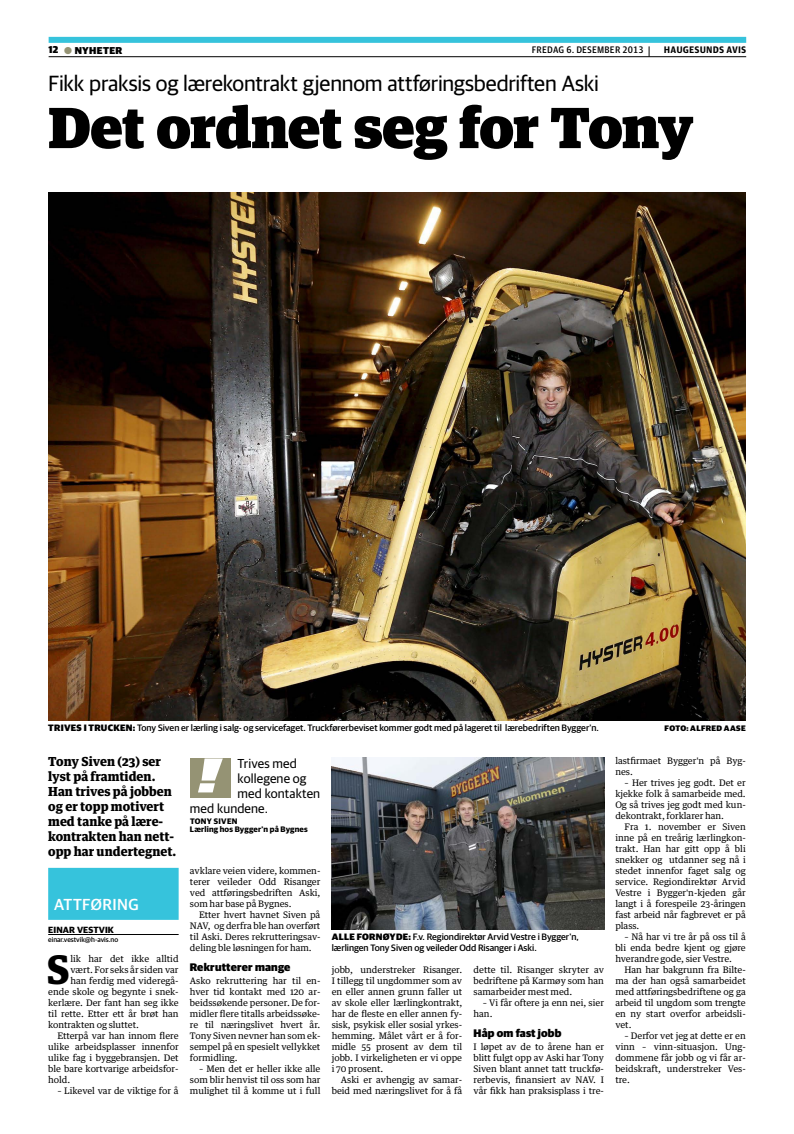
<style>
.page{position:relative;width:794px;height:1134px;background:#fff}
.page>*{position:absolute;margin:0;border:0;box-sizing:border-box;transform-origin:0 0}
.t1{font:900 58px "Guardian Egyp";letter-spacing:-.015em;color:#000}
.t2{font:italic 900 49px "Guardian Sans";color:#fff;scale:1.4 1}
.t3{font:900 39.5px "Guardian Text Egyp";color:#000}
.t4{font:22px "Guardian Sans";letter-spacing:-.01em;color:#000}
.t5{font:500 16px "Guardian Sans";letter-spacing:.025em;color:#fff}
.t6{font:13px "Guardian Sans";letter-spacing:.01em;color:#000}
.t7{font:900 12.5px/15px "Guardian Text Egyp";color:#000}
.t8{font:900 11px "Guardian Sans";letter-spacing:.015em;color:#000}
.t9{font:900 10px "Guardian Sans";letter-spacing:.035em;color:#000}
.t10{font:500 9.5px "Guardian Agate Sans";letter-spacing:.015em;color:#000}
.t11{font:900 9.5px "Guardian Agate Sans";letter-spacing:.015em;color:#000}
.t12{font:500 9.3px/11px "Guardian Sans";color:#000}
.t13{font:9px/11px "Guardian Text Egyp";letter-spacing:-.005em;color:#000;text-align:justify}
.t14{font:700 9px "Guardian Sans";letter-spacing:.01em;color:#000}
.t15{font:700 8px/8px "Guardian Sans";letter-spacing:.02em;color:#000}
.t16{font:900 8px "Guardian Sans";letter-spacing:.04em;color:#000}
.t17{font:500 7px "Guardian Sans";color:#000}
.s1{color:#959374}
.s2{font-weight:900}
</style>
<div class="page">
<div style="left:49px;top:37px;width:697px;height:6px;background:#36c3dc"></div>
<hr style="left:49px;top:57px;width:697px;height:1px;background:#000">
<div style="left:48px;top:868px;width:131px;height:52px;background:#36c3dc"></div>
<hr style="left:48px;top:934px;width:131px;height:1px;background:#000">
<img style="left:48px;top:192px;width:698px;height:528px">
<div style="left:190px;top:759px;width:40px;height:39px;background:#959374"></div>
<img style="left:332px;top:757px;width:272px;height:172px">
<p class="t9" style="left:49px;top:43px;width:75px">12 <span class="s1">●</span> NYHETER</p>
<p class="t10" style="left:532px;top:43px;width:113px">FREDAG 6. DESEMBER 2013</p>
<p class="t11" style="left:664px;top:43px;width:84px">HAUGESUNDS AVIS</p>
<h3 class="t4" style="left:48px;top:68px;width:552px">Fikk praksis og lærekontrakt gjennom attføringsbedriften Aski</h3>
<h1 class="t1" style="left:48px;top:82px;width:647px">Det ordnet seg for Tony</h1>
<p class="t12" style="left:48px;top:722px;width:552px"><span class="s2">TRIVES I TRUCKEN:</span> Tony Siven er lærling i salg- og servicefaget. Truckførerbeviset kommer godt med på lageret til lærebedriften Bygger'n.</p>
<p class="t16" style="left:664px;top:722px;width:83px">FOTO: ALFRED AASE</p>
<h3 class="t6" style="left:238px;top:754px;width:61px">Trives med</h3>
<h3 class="t6" style="left:238px;top:769px;width:70px">kollegene og</h3>
<h3 class="t6" style="left:238px;top:784px;width:84px">med kontakten</h3>
<h3 class="t6" style="left:190px;top:799px;width:80px">med kundene.</h3>
<p class="t15" style="left:190px;top:817px;width:119px">TONY SIVEN<br>LÆRLING HOS BYGGER'N PÅ BYGNES</p>
<h3 class="t7" style="left:48px;top:753px;width:130px">Tony Siven (23) ser lyst på framtiden.<br>Han trives på jobben og er topp motivert med tanke på lære&shy;kontrakten han nett&shy;opp har undertegnet.</h3>
<p class="t13" style="left:615px;top:754px;width:132px">lastfirmaet Bygger'n på Byg&shy;nes.</p>
<p class="t13" style="left:615px;top:776px;width:132px;text-indent:9px">– Her trives jeg godt. Det er kjekke folk å samarbeide med.<br>Og så trives jeg godt med kun&shy;dekontrakt, forklarer han.</p>
<p class="t13" style="left:615px;top:820px;width:132px;text-indent:9px">Fra 1. november er Siven inne på en treårig lærlingkon&shy;trakt. Han har gitt opp å bli snekker og utdanner seg nå i stedet innenfor faget salg og service. Regiondirektør Arvid Vestre i Bygger'n-kjeden går langt i å forespeile 23-åringen fast arbeid når fagbrevet er på plass.</p>
<p class="t13" style="left:615px;top:930px;width:132px;text-indent:9px">– Nå har vi tre år på oss til å bli enda bedre kjent og gjøre hverandre gode, sier Vestre.</p>
<p class="t13" style="left:615px;top:963px;width:132px;text-indent:9px">Han har bakgrunn fra Bilte&shy;ma der han også samarbeidet med attføringsbedriftene og ga arbeid til ungdom som trengte en ny start overfor arbeidsli&shy;vet.</p>
<p class="t13" style="left:615px;top:1029px;width:132px;text-indent:9px">– Derfor vet jeg at dette er en vinn – vinn-situasjon. Ung&shy;dommene får jobb og vi får ar&shy;beidskraft, understreker Ves&shy;tre.</p>
<h2 class="t2" style="left:197px;top:737px;width:17px">!</h2>
<p class="t13" style="left:190px;top:864px;width:132px">avklare veien videre, kommen&shy;terer veileder Odd Risanger ved attføringsbedriften Aski, som har base på Bygnes.</p>
<p class="t13" style="left:190px;top:908px;width:132px;text-indent:9px">Etter hvert havnet Siven på NAV, og derfra ble han overført til Aski. Deres rekrutteringsav&shy;deling ble løsningen for ham.</p>
<p class="t8" style="left:190px;top:958px;width:102px">REKRUTTERER MANGE</p>
<p class="t13" style="left:190px;top:974px;width:132px">Asko rekruttering har til en&shy;hver tid kontakt med 120 ar&shy;beidssøkende personer. De for&shy;midler flere titalls arbeidssøke&shy;re til næringslivet hvert år.<br>Tony Siven nevner han som ek&shy;sempel på en spesielt vellykket formidling.</p>
<p class="t13" style="left:190px;top:1062px;width:132px;text-indent:9px">– Men det er heller ikke alle som blir henvist til oss som har mulighet til å komme ut i full</p>
<h3 class="t5" style="left:54px;top:893px;width:86px">attføring</h3>
<p class="t14" style="left:48px;top:923px;width:67px">EINAR VESTVIK</p>
<p class="t17" style="left:48px;top:934px;width:72px">einar.vestvik@h-avis.no</p>
<h3 class="t3" style="left:47px;top:937px;width:24px">S</h3>
<p class="t13" style="left:70px;top:952px;width:110px">lik har det ikke alltid</p>
<p class="t12" style="left:332px;top:931px;width:249px"><span class="s2">ALLE FORNØYDE:</span> F.v. Regiondirektør Arvid Vestre i Bygger'n, lærlingen Tony Siven og veileder Odd Risanger i Aski.</p>
<p class="t13" style="left:70px;top:963px;width:110px">vært. For seks år siden var</p>
<p class="t13" style="left:70px;top:974px;width:110px">han ferdig med videregå-</p>
<p class="t13" style="left:48px;top:985px;width:132px">ende skole og begynte i snek-</p>
<p class="t13" style="left:48px;top:996px;width:132px">kerlære. Der fant han seg ikke</p>
<p class="t13" style="left:48px;top:1007px;width:132px">til rette. Etter ett år brøt han</p>
<p class="t13" style="left:48px;top:1018px;width:92px">kontrakten og sluttet.</p>
<p class="t13" style="left:57px;top:1029px;width:123px">Etterpå var han innom flere</p>
<p class="t13" style="left:48px;top:1040px;width:132px">ulike arbeidsplasser innenfor</p>
<p class="t13" style="left:48px;top:1051px;width:132px">ulike fag i byggebransjen. Det</p>
<p class="t13" style="left:48px;top:1062px;width:132px">ble bare kortvarige arbeidsfor-</p>
<p class="t13" style="left:48px;top:1073px;width:24px">hold.</p>
<p class="t13" style="left:57px;top:1084px;width:123px">– Likevel var de viktige for å</p>
<p class="t13" style="left:473px;top:963px;width:132px">dette til. Risanger skryter av bedriftene på Karmøy som han samarbeider mest med.</p>
<p class="t13" style="left:473px;top:996px;width:132px;text-indent:9px">– Vi får oftere ja enn nei, sier han.</p>
<p class="t8" style="left:473px;top:1024px;width:89px">HÅP OM FAST JOBB</p>
<p class="t13" style="left:473px;top:1040px;width:132px">I løpet av de to årene han er blitt fulgt opp av Aski har Tony Siven blant annet tatt truckfø&shy;rerbevis, finansiert av NAV. I vår fikk han praksisplass i tre-</p>
<p class="t13" style="left:332px;top:963px;width:132px">jobb, understreker Risanger.<br>I tillegg til ungdommer som av en eller annen grunn faller ut av skole eller lærlingkontrakt, har de fleste en eller annen fy&shy;sisk, psykisk eller sosial yrkes&shy;hemming. Målet vårt er å for&shy;midle 55 prosent av dem til jobb. I virkeligheten er vi oppe i 70 prosent.</p>
<p class="t13" style="left:332px;top:1073px;width:132px;text-align:right">Aski er avhengig av samar&shy;beid med næringslivet for å få</p>
</div>
